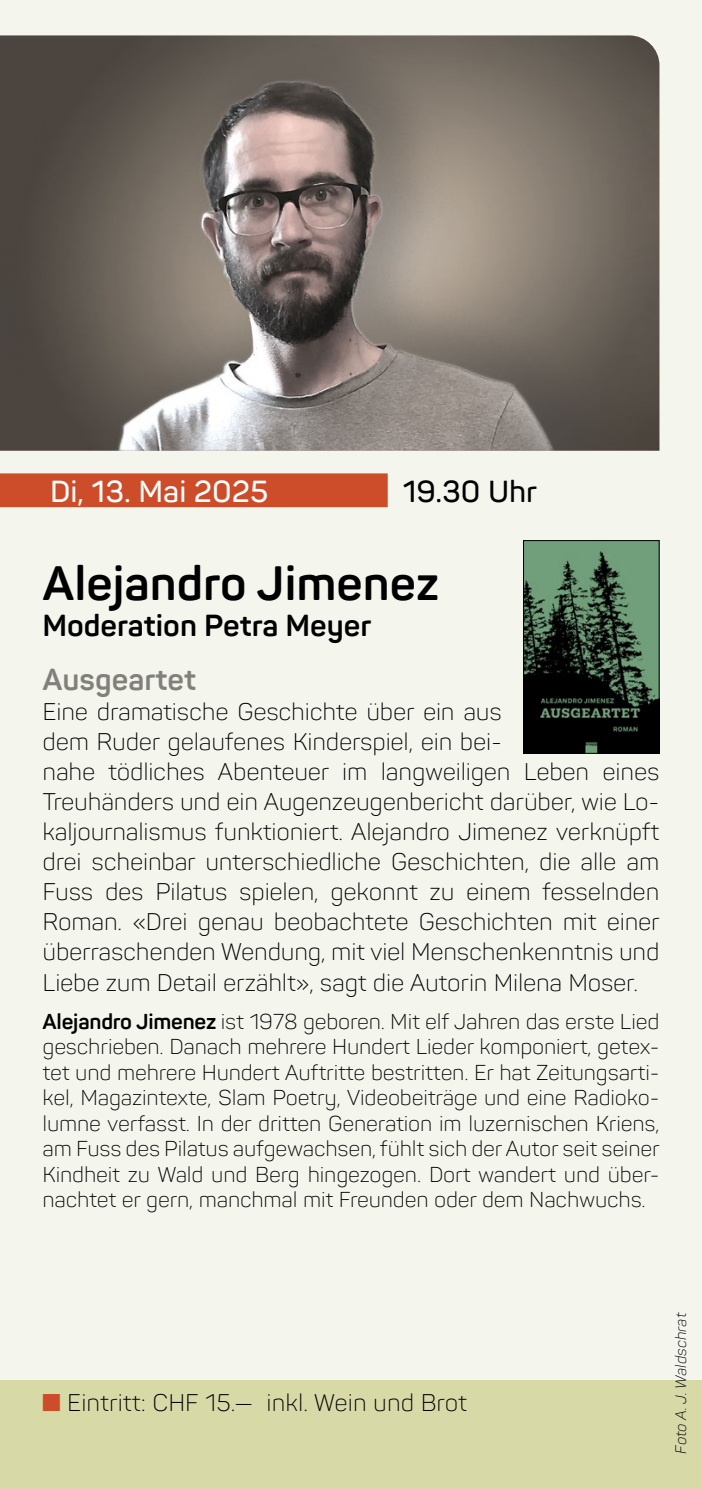
<style>
.page{position:relative;width:702px;height:1489px;background:#fff}
.page>*{position:absolute;margin:0;border:0;box-sizing:border-box;transform-origin:0 0}
.t1{font:700 47.5px "Panton";color:#000}
.t2{font:700 30px "Panton";color:#000}
.t3{font:600 30px "Panton";color:#fff}
.t4{font:700 30px "Panton";color:#81807a}
.t5{font:600 30px "Panton";color:#000}
.t6{font:300 23.75px/30px "Panton";letter-spacing:-.01em;color:#000}
.t7{font:300 21.25px/25.5px "Panton";letter-spacing:-.01em;color:#000;text-align:justify}
.t8{font:italic 300 15px "Panton";letter-spacing:-.01em;color:#000}
.s1{font-weight:700}
.s2{font-family:"Monotype Sorts";font-weight:400;color:#cd4d2a}
</style>
<div class="page">
<div style="left:0;top:0;width:702px;height:1488px;background:#f4f6ee"></div>
<div style="left:0;top:1380px;width:702px;height:108px;background:#d7d9a7"></div>
<img style="left:0;top:35px;width:659px;height:415px">
<div style="left:0;top:473px;width:388px;height:34px;background:#cd4d2a"></div>
<img style="left:525px;top:542px;width:132px;height:209px">
<div style="left:523px;top:540px;width:136px;height:213px;border:1px solid #000"></div>
<p class="t3" style="left:50px;top:472px;width:220px">Di, 13. Mai 2025</p>
<p class="t5" style="left:402px;top:472px;width:136px">19.30 Uhr</p>
<h1 class="t1" style="left:43px;top:553px;width:398px">Alejandro Jimenez</h1>
<p class="t2" style="left:43px;top:607px;width:330px">Moderation Petra Meyer</p>
<p class="t4" style="left:43px;top:661px;width:155px">Ausgeartet</p>
<p class="t6" style="left:43px;top:697px;width:619px">Eine dramatische Geschichte über ein aus<br>dem Ruder gelaufenes Kinderspiel, ein bei-<br>nahe tödliches Abenteuer im langweiligen Leben eines Treuhänders und ein Augenzeugenbericht darüber, wie Lo&shy;kaljournalismus funktioniert. Alejandro Jimenez verknüpft drei scheinbar unterschiedliche Geschichten, die alle am Fuss des Pilatus spielen, gekonnt zu einem fesselnden Roman. «Drei genau beobachtete Geschichten mit einer überraschenden Wendung, mit viel Menschenkenntnis und Liebe zum Detail erzählt», sagt die Autorin Milena Moser.</p>
<p class="t7" style="left:43px;top:1008px;width:619px"><span class="s1">Alejandro Jimenez</span> ist 1978 geboren. Mit elf Jahren das erste Lied geschrieben. Danach mehrere Hundert Lieder komponiert, getex&shy;tet und mehrere Hundert Auftritte bestritten. Er hat Zeitungsarti&shy;kel, Magazintexte, Slam Poetry, Videobeiträge und eine Radioko&shy;lumne verfasst. In der dritten Generation im luzernischen Kriens, am Fuss des Pilatus aufgewachsen, fühlt sich der Autor seit seiner Kindheit zu Wald und Berg hingezogen. Dort wandert und über&shy;nachtet er gern, manchmal mit Freunden oder dem Nachwuchs.</p>
<p class="t6" style="left:43px;top:1387px;width:426px"><span class="s2">n</span> Eintritt: CHF 15.— inkl. Wein und Brot</p>
<p class="t8" style="left:671px;top:1453px;width:142px;rotate:-90deg">Foto A. J. Waldschrat</p>
</div>
